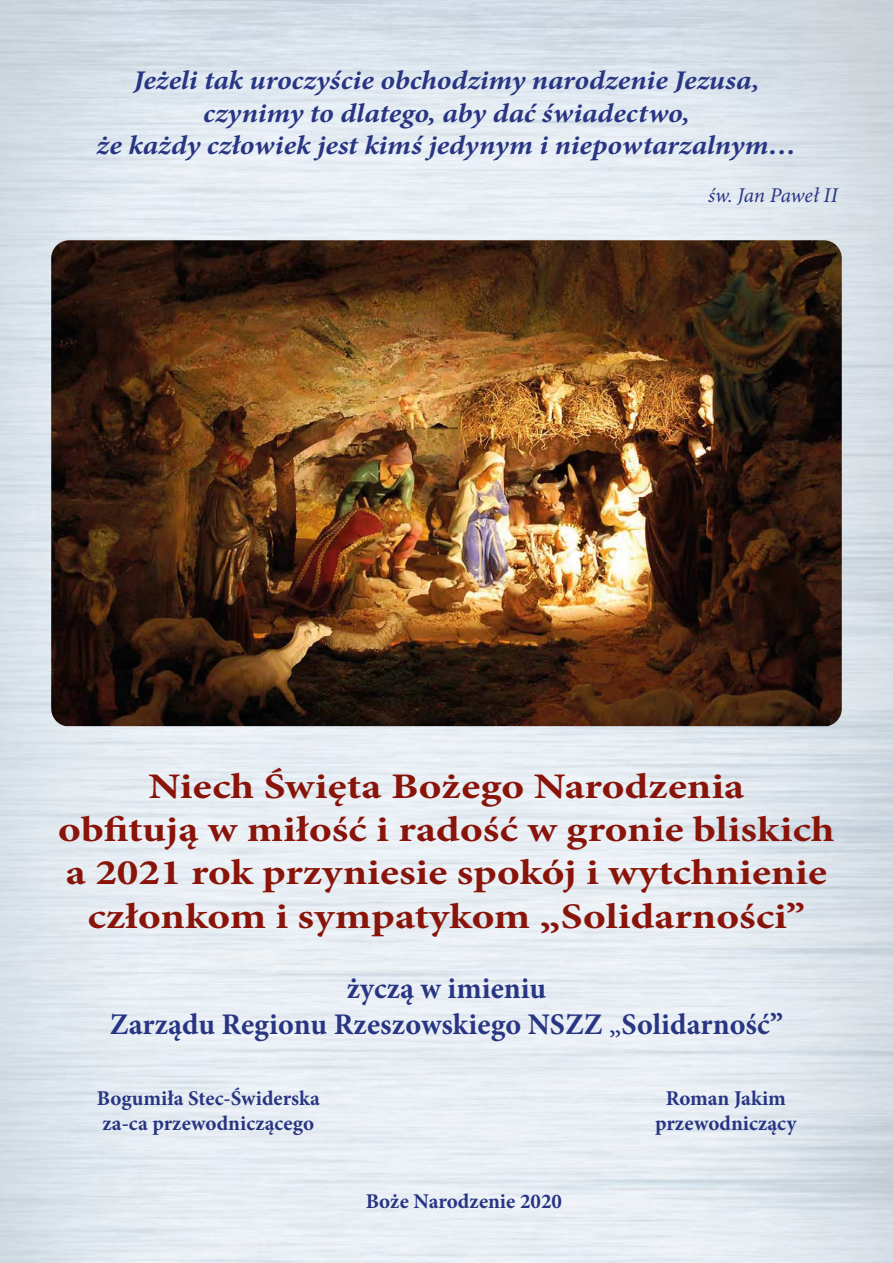
<style>
.page{position:relative;width:893px;height:1263px;background:#fff}
.page>*{position:absolute;margin:0;border:0;box-sizing:border-box;transform-origin:0 0}
.t1{font:700 36px/43.2px "Minion Pro";color:#89140a;text-align:center;scale:1.2 1}
.t2{font:700 30px/36px "Minion Pro";color:#283583;text-align:center}
.t3{font:italic 700 27px/32.4px "Minion Pro";color:#283583;text-align:center;scale:1.1 1}
.t4{font:700 21px/25.2px "Minion Pro";color:#283583;text-align:center}
.t5{font:italic 21px "Minion Pro";letter-spacing:-.01em;color:#283583}
.s1{font-weight:400}
</style>
<div class="page">
<img style="left:51px;top:240px;width:791px;height:486px">
<p class="t3" style="left:97px;top:64px;width:638px">Jeżeli tak uroczyście obchodzimy narodzenie Jezusa, czynimy to dlatego, aby dać świadectwo,<br>że każdy człowiek jest kimś jedynym i niepowtarzalnym…</p>
<p class="t5" style="left:708px;top:181px;width:131px">św. Jan Paweł II</p>
<p class="t1" style="left:58px;top:764px;width:648px">Niech Święta Bożego Narodzenia<br>obfitują w miłość i radość w gronie bliskich a 2021 rok przyniesie spokój i wytchnienie członkom i sympatykom „Solidarności”</p>
<p class="t2" style="left:110px;top:970px;width:675px">życzą w imieniu<br>Zarządu Regionu Rzeszowskiego NSZZ <span class="s1">„</span>Solidarność”</p>
<p class="t4" style="left:97px;top:1085px;width:225px;text-align:left">Bogumiła Stec-Świderska za-ca przewodniczącego</p>
<p class="t4" style="left:366px;top:1188px;width:198px">Boże Narodzenie 2020</p>
<p class="t4" style="left:655px;top:1085px;width:143px">Roman Jakim przewodniczący</p>
</div>
